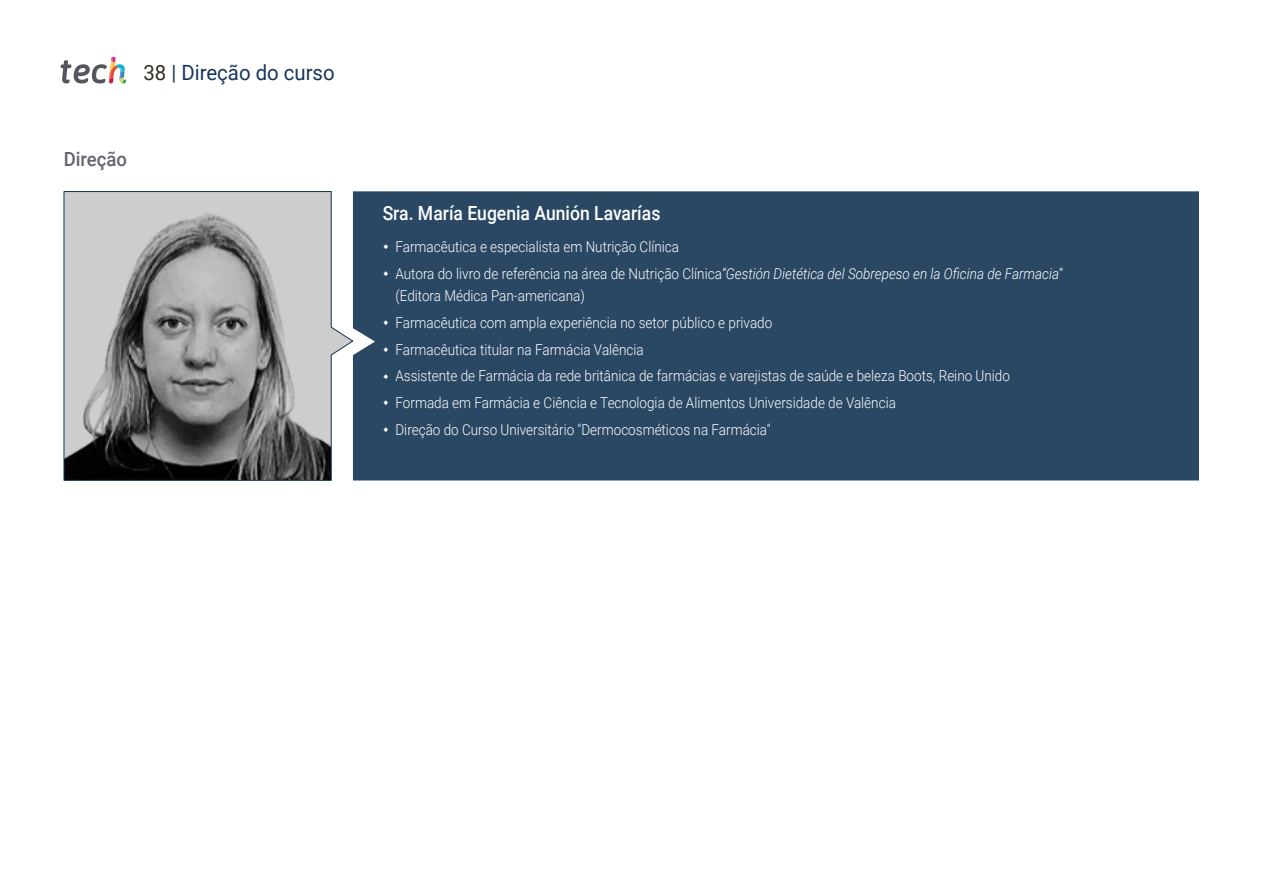
<style>
.page{position:relative;width:1263px;height:893px;background:#fff}
.page>*{position:absolute;margin:0;border:0;box-sizing:border-box;transform-origin:0 0}
.t1{font:21px "Roboto";color:#17355b}
.t2{font:500 19.5px "Roboto";color:#fff;scale:.9 1}
.t3{font:500 19.5px "Roboto";color:#61646a;scale:.95 1}
.t4{font:300 15px/26.7px "Roboto";color:#fff;scale:.9 1}
.s1{color:#312e20}
.s2{font-style:italic}
</style>
<div class="page">
<svg style="left:61px;top:57px;width:65px;height:27px"></svg>
<div style="left:353px;top:191px;width:846px;height:289px;background:#2a4763"></div>
<svg style="left:64px;top:191px;width:289px;height:290px;background:#9b9b9c"></svg>
<svg style="left:384px;top:244px;width:4px;height:5px"></svg>
<svg style="left:384px;top:271px;width:4px;height:5px"></svg>
<svg style="left:384px;top:320px;width:4px;height:5px"></svg>
<svg style="left:384px;top:347px;width:4px;height:5px"></svg>
<svg style="left:384px;top:374px;width:4px;height:5px"></svg>
<svg style="left:384px;top:400px;width:4px;height:5px"></svg>
<svg style="left:384px;top:427px;width:4px;height:5px"></svg>
<h1 class="t1" style="left:144px;top:57px;width:193px"><span class="s1">38</span> | Direção do curso</h1>
<h2 class="t3" style="left:64px;top:145px;width:68px">Direção</h2>
<h2 class="t2" style="left:383px;top:199px;width:310px">Sra. María Eugenia Aunión Lavarías</h2>
<p class="t4" style="left:395px;top:232px;width:743px">Farmacêutica e especialista em Nutrição Clínica<br>Autora do livro de referência na área de Nutrição Clínica<span class="s2">”Gestión Dietética del Sobrepeso en la Oficina de Farmacia</span>”</p>
<p class="t4" style="left:395px;top:282px;width:684px">(Editora Médica Pan-americana)<br>Farmacêutica com ampla experiência no setor público e privado<br>Farmacêutica titular na Farmácia Valência<br>Assistente de Farmácia da rede britânica de farmácias e varejistas de saúde e beleza Boots, Reino Unido Formada em Farmácia e Ciência e Tecnologia de Alimentos Universidade de Valência<br>Direção do Curso Universitário "Dermocosméticos na Farmácia"</p>
</div>
